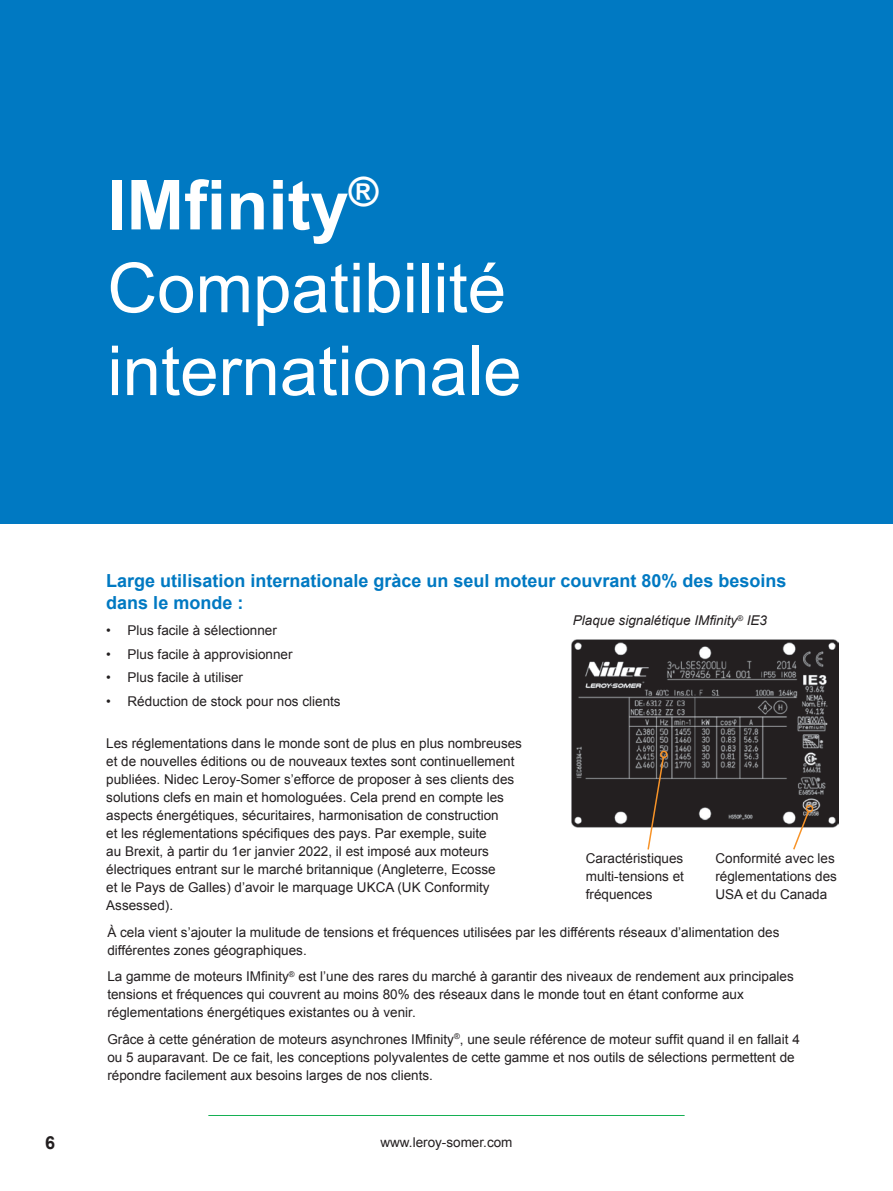
<style>
.page{position:relative;width:893px;height:1191px;background:#fff}
.page>*{position:absolute;margin:0;border:0;box-sizing:border-box;transform-origin:0 0}
.t1{font:69px/82.8px "Arial";color:#fff}
.t2{font:700 18px/21.6px "Arial";color:#0079c2}
.t3{font:700 18px "Arial";color:#231f20}
.t4{font:13.5px/18px "Arial";color:#231f20}
.t5{font:italic 13.5px "Arial";color:#231f20}
.s1{font-weight:700}
</style>
<div class="page">
<hr style="left:208px;top:1115px;width:477px;height:1px;background:#15b053">
<img style="left:571px;top:639px;width:268px;height:188px">
<svg style="left:646px;top:755px;width:19px;height:95px"></svg>
<div style="left:660px;top:750px;width:8px;height:8px;border:2px solid #f79328;border-radius:50%"></div>
<svg style="left:792px;top:809px;width:18px;height:41px"></svg>
<div style="left:806px;top:805px;width:7px;height:7px;border:2px solid #f79328;border-radius:50%"></div>
<div style="left:0;top:0;width:893px;height:524px;background:#0079c2"></div>
<h1 class="t1" style="left:107px;top:164px;width:416px"><span class="s1">IMfinity</span><sup>®<br></sup>Compatibilité internationale</h1>
<h2 class="t2" style="left:106px;top:571px;width:682px">Large utilisation internationale gràce un seul moteur couvrant 80% des besoins dans le monde :</h2>
<p class="t4" style="left:106px;top:622px;width:172px">• Plus facile à sélectionner</p>
<p class="t4" style="left:106px;top:645px;width:188px">• Plus facile à approvisionner</p>
<p class="t4" style="left:106px;top:669px;width:138px">• Plus facile à utiliser</p>
<p class="t4" style="left:106px;top:692px;width:236px">• Réduction de stock pour nos clients</p>
<p class="t5" style="left:573px;top:611px;width:196px">Plaque signalétique IMfinity<sup>®</sup> IE3</p>
<p class="t4" style="left:106px;top:735px;width:417px">Les réglementations dans le monde sont de plus en plus nombreuses et de nouvelles éditions ou de nouveaux textes sont continuellement publiées. Nidec Leroy-Somer s’efforce de proposer à ses clients des solutions clefs en main et homologuées. Cela prend en compte les aspects énergétiques, sécuritaires, harmonisation de construction<br>et les réglementations spécifiques des pays. Par exemple, suite<br>au Brexit, à partir du 1er janvier 2022, il est imposé aux moteurs électriques entrant sur le marché britannique (Angleterre, Ecosse<br>et le Pays de Galles) d’avoir le marquage UKCA (UK Conformity Assessed).</p>
<p class="t4" style="left:107px;top:923px;width:674px">À cela vient s’ajouter la mulitude de tensions et fréquences utilisées par les différents réseaux d’alimentation des différentes zones géographiques.</p>
<p class="t4" style="left:107px;top:967px;width:688px">La gamme de moteurs IMfinity<sup>®</sup> est l’une des rares du marché à garantir des niveaux de rendement aux principales tensions et fréquences qui couvrent au moins 80% des réseaux dans le monde tout en étant conforme aux réglementations énergétiques existantes ou à venir.</p>
<p class="t4" style="left:107px;top:1030px;width:694px">Grâce à cette génération de moteurs asynchrones IMfinity<sup>®</sup>, une seule référence de moteur suffit quand il en fallait 4 ou 5 auparavant. De ce fait, les conceptions polyvalentes de cette gamme et nos outils de sélections permettent de répondre facilement aux besoins larges de nos clients.</p>
<p class="t4" style="left:586px;top:849px;width:100px;text-align:justify">Caractéristiques multi-tensions et fréquences</p>
<p class="t4" style="left:715px;top:849px;width:123px">Conformité avec les réglementations des<br>USA et du Canada</p>
<h2 class="t3" style="left:45px;top:1130px;width:12px">6</h2>
<p class="t4" style="left:380px;top:1133px;width:134px">www.leroy-somer.com</p>
</div>
